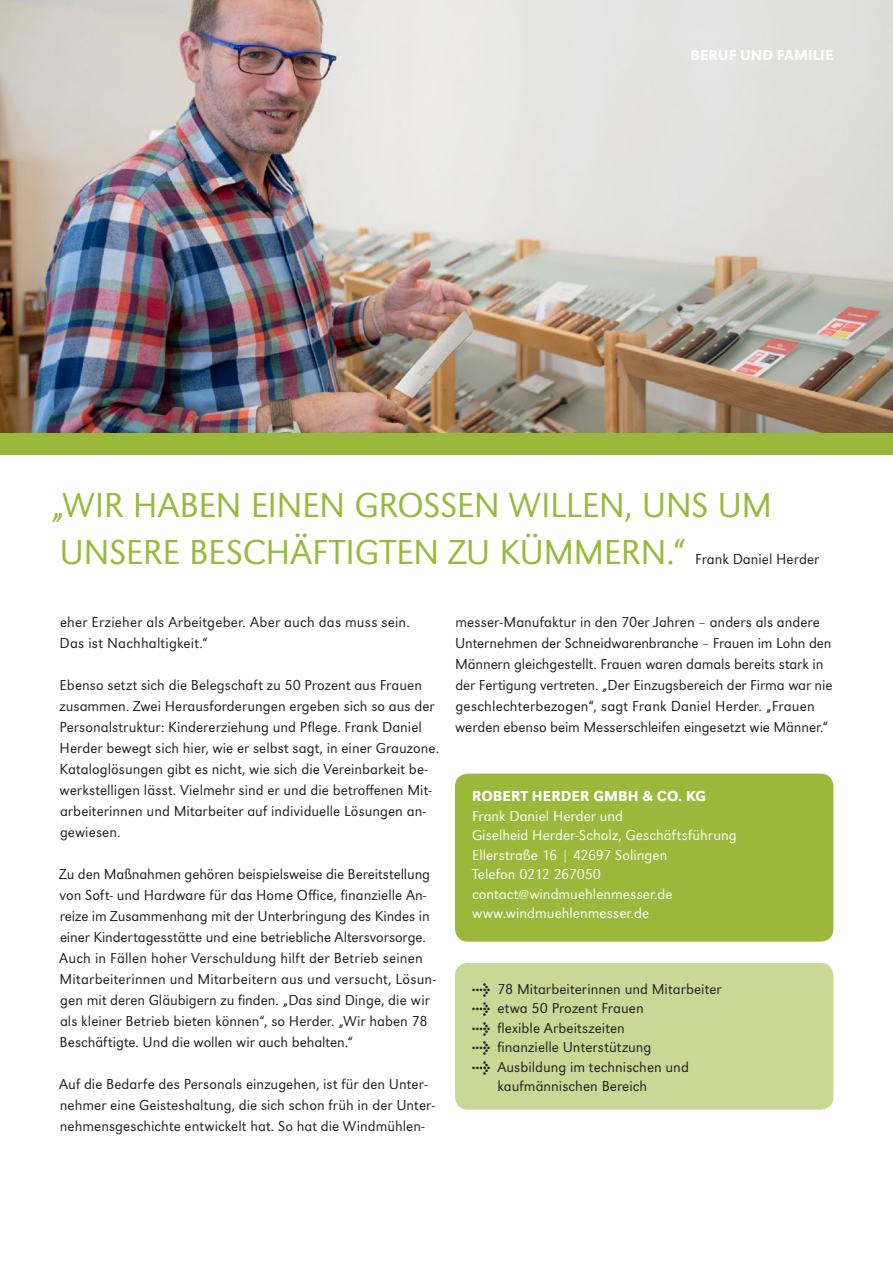
<style>
.page{position:relative;width:893px;height:1263px;background:#fff}
.page>*{position:absolute;margin:0;border:0;box-sizing:border-box;transform-origin:0 0}
.Zwiti_Grün{font:300 36px/46.8px "URW Grotesk";letter-spacing:-.015em;color:#9ab93b}
.Copy_Schwarz{font:300 15px/21px "URW Grotesk";letter-spacing:.005em;color:#231f20}
.Aufzählung_Weiß{font:300 15px "URW Grotesk";letter-spacing:.005em;color:#231f20}
.Aufzählung_Weiß-2{font:300 15px/19.5px "URW Grotesk";letter-spacing:.005em;color:#fff}
.Zwiti_Weiss{font:500 15px "URW Grotesk";letter-spacing:.005em;color:#fff}
.Zwiti_Grün-2{font:300 15px "URW Grotesk";letter-spacing:.005em;color:#231f20}
.Aufzählung_Weiß-3{font:300 15px "URW Grotesk";letter-spacing:-.015em;color:#fff}
.Headline_Weiss{font:500 15px "URW Grotesk";letter-spacing:.005em;color:#fff}
.s1{font-family:"Meta Bold Expert";font-weight:400}
</style>
<div class="page">
<img style="left:0;top:0;width:893px;height:433px">
<div style="left:455px;top:774px;width:378px;height:168px;background:#9ab93b;border-radius:13px"></div>
<div style="left:455px;top:963px;width:378px;height:147px;background:#cad896;border-radius:13px"></div>
<div style="left:0;top:433px;width:893px;height:21px;background:#9ab93b"></div>
<p class="Headline_Weiss" style="left:690px;top:46px;width:145px">BERUF UND FAMILIE</p>
<p class="Zwiti_Grün" style="left:51px;top:482px;width:723px">„WIR HABEN EINEN GROSSEN WILLEN, UNS UM<br>UNSERE BESCHÄFTIGTEN ZU KÜMMERN.“</p>
<p class="Zwiti_Grün-2" style="left:695px;top:550px;width:126px">Frank Daniel Herder</p>
<p class="Copy_Schwarz" style="left:60px;top:611px;width:352px">eher Erzieher als Arbeitgeber. Aber auch das muss sein.<br>Das ist Nachhaltigkeit.“</p>
<p class="Copy_Schwarz" style="left:60px;top:674px;width:381px">Ebenso setzt sich die Belegschaft zu 50 Prozent aus Frauen zusammen. Zwei Herausforderungen ergeben sich so aus der Personalstruktur: Kindererziehung und Pflege. Frank Daniel Herder bewegt sich hier, wie er selbst sagt, in einer Grauzone.<br>Kataloglösungen gibt es nicht, wie sich die Vereinbarkeit be&shy;werkstelligen lässt. Vielmehr sind er und die betroffenen Mit&shy;arbeiterinnen und Mitarbeiter auf individuelle Lösungen an&shy;gewiesen.</p>
<p class="Copy_Schwarz" style="left:59px;top:863px;width:378px">Zu den Maßnahmen gehören beispielsweise die Bereitstellung von Soft- und Hardware für das Home Office, finanzielle An&shy;reize im Zusammenhang mit der Unterbringung des Kindes in einer Kindertagesstätte und eine betriebliche Altersvorsorge.<br>Auch in Fällen hoher Verschuldung hilft der Betrieb seinen Mitarbeiterinnen und Mitarbeitern aus und versucht, Lösun&shy;gen mit deren Gläubigern zu finden. „Das sind Dinge, die wir als kleiner Betrieb bieten können“, so Herder. „Wir haben 78<br>Beschäftigte. Und die wollen wir auch behalten.“</p>
<p class="Copy_Schwarz" style="left:59px;top:1073px;width:377px">Auf die Bedarfe des Personals einzugehen, ist für den Unter&shy;nehmer eine Geisteshaltung, die sich schon früh in der Unter&shy;nehmensgeschichte entwickelt hat. So hat die Windmühlen-</p>
<p class="Copy_Schwarz" style="left:455px;top:611px;width:379px">messer-Manufaktur in den 70er Jahren – anders als andere Unternehmen der Schneidwarenbranche – Frauen im Lohn den Männern gleichgestellt. Frauen waren damals bereits stark in der Fertigung vertreten. „Der Einzugsbereich der Firma war nie geschlechterbezogen“, sagt Frank Daniel Herder. „Frauen werden ebenso beim Messerschleifen eingesetzt wie Männer.“</p>
<p class="Zwiti_Weiss" style="left:472px;top:787px;width:236px">ROBERT HERDER GMBH &amp; CO. KG</p>
<p class="Aufzählung_Weiß-2" style="left:472px;top:806px;width:266px">Frank Daniel Herder und<br>Giselheid Herder-Scholz, Geschäftsführung</p>
<p class="Aufzählung_Weiß-2" style="left:472px;top:845px;width:197px">Ellerstraße 16 | 42697 Solingen</p>
<p class="Aufzählung_Weiß-3" style="left:472px;top:866px;width:131px">Telefon 0212 267050</p>
<p class="Aufzählung_Weiß-2" style="left:472px;top:884px;width:202px">contact@windmuehlenmesser.de</p>
<p class="Aufzählung_Weiß-2" style="left:472px;top:903px;width:179px">www.windmuehlenmesser.de</p>
<p class="Aufzählung_Weiß" style="left:472px;top:980px;width:251px"><span class="s1">l</span> 78 Mitarbeiterinnen und Mitarbeiter</p>
<p class="Aufzählung_Weiß" style="left:472px;top:1000px;width:173px"><span class="s1">l</span> etwa 50 Prozent Frauen</p>
<p class="Aufzählung_Weiß" style="left:472px;top:1019px;width:154px"><span class="s1">l</span> flexible Arbeitszeiten</p>
<p class="Aufzählung_Weiß" style="left:472px;top:1039px;width:181px"><span class="s1">l</span> finanzielle Unterstützung</p>
<p class="Aufzählung_Weiß" style="left:472px;top:1058px;width:218px"><span class="s1">l</span> Ausbildung im technischen und</p>
<p class="Aufzählung_Weiß" style="left:497px;top:1078px;width:151px">kaufmännischen Bereich</p>
</div>
